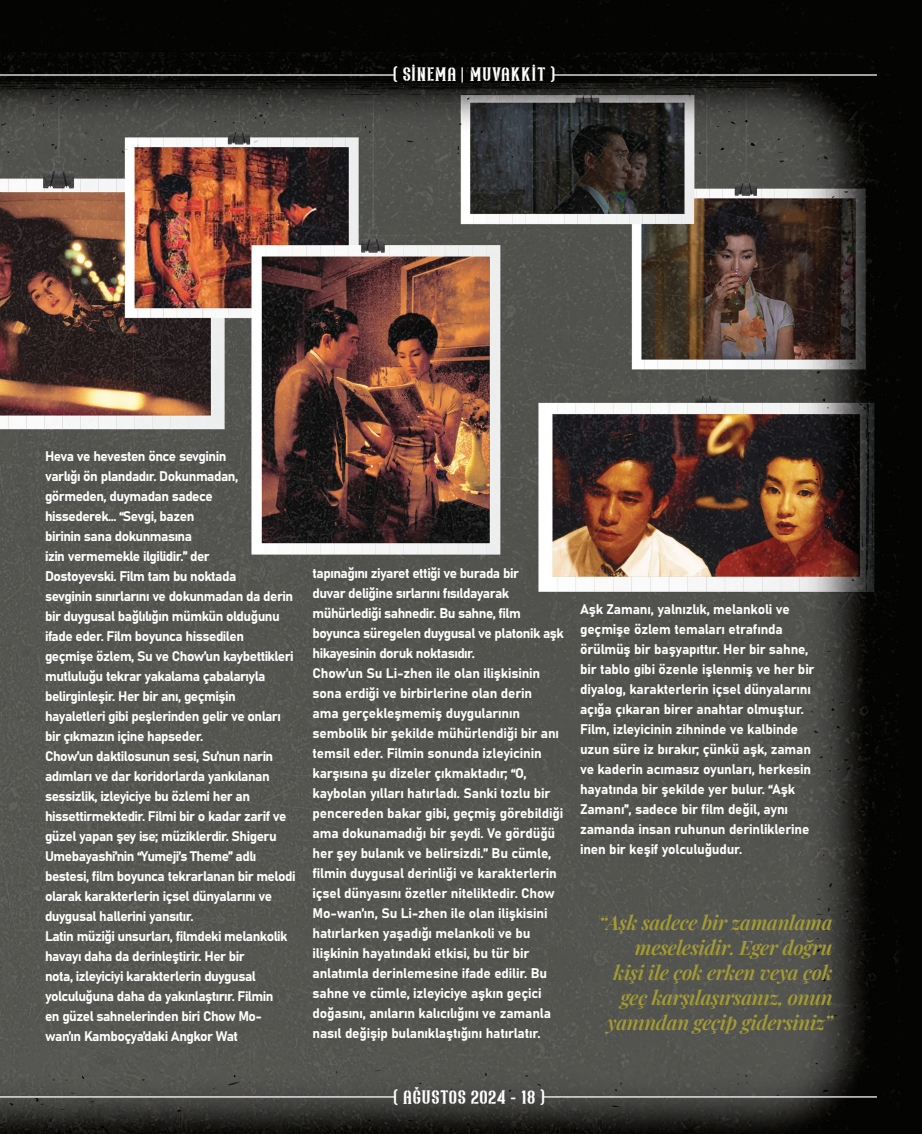
<style>
.page{position:relative;width:922px;height:1134px;background:#fff}
.page>*{position:absolute;margin:0;border:0;box-sizing:border-box;transform-origin:0 0}
.t1{font:italic 20px/25px "Playfair Display";letter-spacing:-.02em;color:#a49b33;text-align:right}
.t2{font:15px "Northash";letter-spacing:.08em;color:#fff}
.t3{font:13.75px/20px "Bahnschrift";letter-spacing:-.035em;color:#fff}
.t4{font:13.75px/20px "Bahnschrift";letter-spacing:-.01em;color:#fff}
</style>
<div class="page">
<img style="left:0;top:0;width:921px;height:1134px">
<hr style="left:542px;top:1096px;width:334px;height:1px;background:#fff">
<hr style="left:0;top:1096px;width:395px;height:1px;background:#fff">
<hr style="left:0;top:74px;width:394px;height:2px;background:#fff">
<svg style="left:461px;top:67px;width:1px;height:16px"></svg>
<hr style="left:553px;top:74px;width:323px;height:2px;background:#fff">
<p class="t2" style="left:393px;top:63px;width:162px">( SİNEMA MUVAKKİT )</p>
<p class="t3" style="left:45px;top:445px;width:250px">Heva ve hevesten önce sevginin<br>varlığı ön plandadır. Dokunmadan, görmeden, duymadan sadece<br>hissederek... “Sevgi, bazen<br>birinin sana dokunmasına<br>izin vermemekle ilgilidir.” der<br>Dostoyevski. Film tam bu noktada<br>sevginin sınırlarını ve dokunmadan da derin bir duygusal bağlılığın mümkün olduğunu ifade eder. Film boyunca hissedilen geçmişe özlem, Su ve Chow’un kaybettikleri mutluluğu tekrar yakalama çabalarıyla belirginleşir. Her bir anı, geçmişin hayaletleri gibi peşlerinden gelir ve onları bir çıkmazın içine hapseder.</p>
<p class="t3" style="left:45px;top:745px;width:252px">Chow’un daktilosunun sesi, Su’nun narin adımları ve dar koridorlarda yankılanan sessizlik, izleyiciye bu özlemi her an hissettirmektedir. Filmi bir o kadar zarif ve güzel yapan şey ise; müziklerdir. Shigeru Umebayashi’nin “Yumeji’s Theme” adlı bestesi, film boyunca tekrarlanan bir melodi olarak karakterlerin içsel dünyalarını ve duygusal hallerini yansıtır.</p>
<p class="t3" style="left:45px;top:925px;width:244px">Latin müziği unsurları, filmdeki melankolik havayı daha da derinleştirir. Her bir<br>nota, izleyiciyi karakterlerin duygusal yolculuğuna daha da yakınlaştırır. Filmin en güzel sahnelerinden biri Chow Mo&shy;wan’ın Kamboçya’daki Angkor Wat</p>
<p class="t3" style="left:312px;top:562px;width:253px">tapınağını ziyaret ettiği ve burada bir<br>duvar deliğine sırlarını fısıldayarak mühürlediği sahnedir. Bu sahne, film boyunca süregelen duygusal ve platonik aşk hikayesinin doruk noktasıdır.</p>
<p class="t4" style="left:312px;top:662px;width:252px">Chow’un Su Li-zhen ile olan ilişkisinin sona erdiği ve birbirlerine olan derin<br>ama gerçekleşmemiş duygularının sembolik bir şekilde mühürlendiği bir anı temsil eder. Filmin sonunda izleyicinin karşısına şu dizeler çıkmaktadır; “O, kaybolan yılları hatırladı. Sanki tozlu bir pencereden bakar gibi, geçmiş görebildiği ama dokunamadığı bir şeydi. Ve gördüğü her şey bulanık ve belirsizdi.’’ Bu cümle, filmin duygusal derinliği ve karakterlerin içsel dünyasını özetler niteliktedir. Chow Mo-wan’ın, Su Li-zhen ile olan ilişkisini hatırlarken yaşadığı melankoli ve bu ilişkinin hayatındaki etkisi, bu tür bir anlatımla derinlemesine ifade edilir. Bu sahne ve cümle, izleyiciye aşkın geçici doğasını, anıların kalıcılığını ve zamanla nasıl değişip bulanıklaştığını hatırlatır.</p>
<p class="t4" style="left:580px;top:598px;width:236px">Aşk Zamanı, yalnızlık, melankoli ve geçmişe özlem temaları etrafında örülmüş bir başyapıttır. Her bir sahne, bir tablo gibi özenle işlenmiş ve her bir diyalog, karakterlerin içsel dünyalarını açığa çıkaran birer anahtar olmuştur.<br>Film, izleyicinin zihninde ve kalbinde uzun süre iz bırakır; çünkü aşk, zaman ve kaderin acımasız oyunları, herkesin hayatında bir şekilde yer bulur. “Aşk Zamanı”, sadece bir film değil, aynı zamanda insan ruhunun derinliklerine inen bir keşif yolculuğudur.</p>
<p class="t1" style="left:598px;top:908px;width:236px">“Aşk sadece bir zamanlama meselesidir. Eger doğru<br>kişi ile çok erken veya çok geç karşılaşırsanız, onun yanından geçip gidersiniz”</p>
<p class="t2" style="left:393px;top:1086px;width:152px">( AĞUSTOS 2024 - 18 )</p>
</div>
